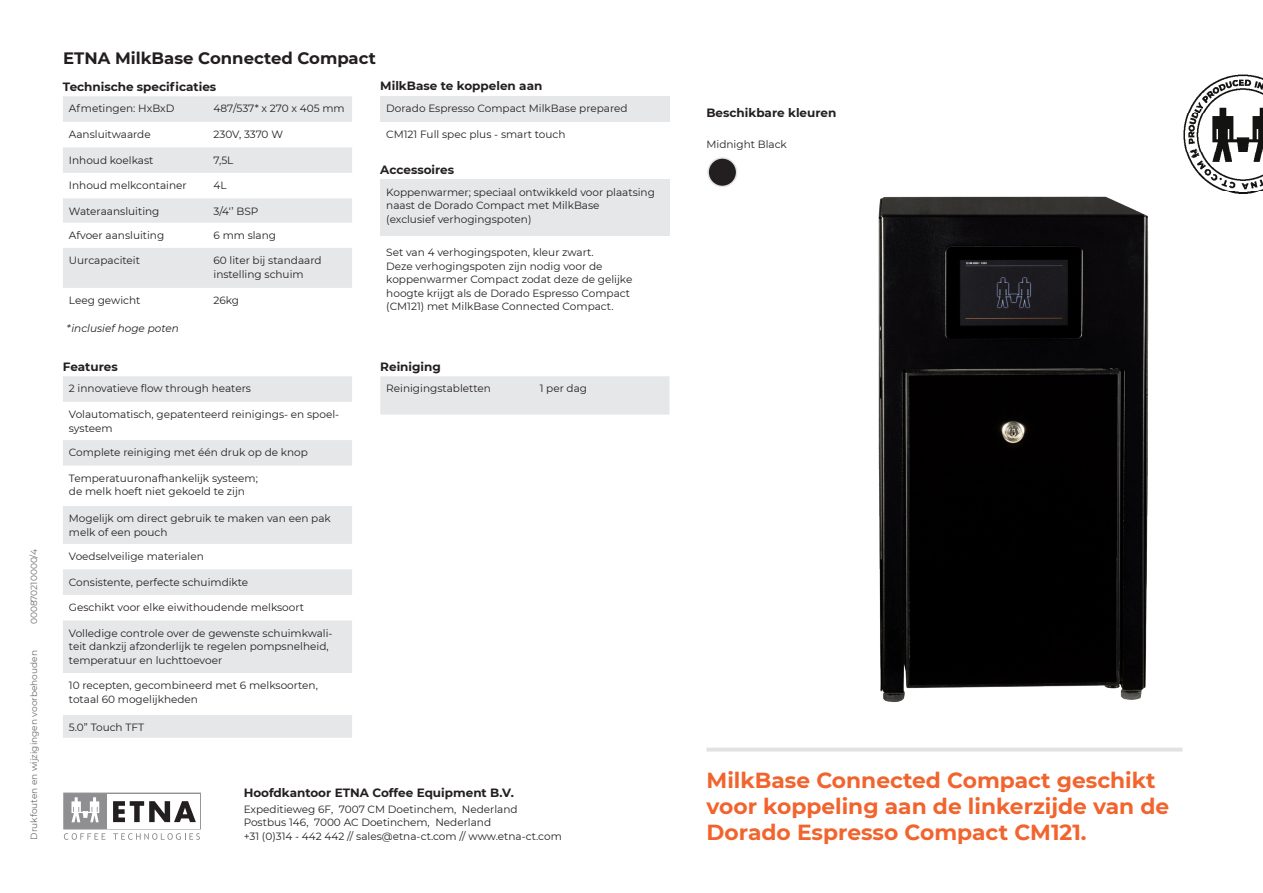
<style>
.page{position:relative;width:1263px;height:893px;background:#fff}
.page>*{position:absolute;margin:0;border:0;box-sizing:border-box;transform-origin:0 0}
.t1{font:700 21.75px/26px "Montserrat";color:#f2642e}
.t2{font:700 16.5px "Montserrat";color:#231f20}
.t3{font:700 12px "Montserrat";color:#231f20}
.t4{font:10.5px/13.5px "Montserrat";color:#231f20}
.t5{font:italic 10.5px "Montserrat";color:#231f20}
.t6{font:9px "Montserrat";color:#6c6d70}
</style>
<div class="page">
<img style="left:1183px;top:74px;width:80px;height:120px">
<div style="left:708px;top:158px;width:29px;height:28px;background:#231f20;border-radius:50%"></div>
<div style="left:707px;top:157px;width:30px;height:30px;border:2px solid #e0e3e4;border-radius:50%"></div>
<svg style="left:63px;top:96px;width:289px;height:192px;fill:#e6e7e9"></svg>
<svg style="left:63px;top:376px;width:289px;height:362px;fill:#e6e7e9"></svg>
<div style="left:380px;top:376px;width:289px;height:39px;background:#e6e7e9"></div>
<div style="left:380px;top:180px;width:289px;height:56px;background:#e6e7e9"></div>
<img style="left:878px;top:196px;width:271px;height:506px">
<svg style="left:64px;top:793px;width:136px;height:47px"></svg>
<div style="left:380px;top:96px;width:289px;height:26px;background:#e6e7e9"></div>
<hr style="left:706px;top:748px;width:476px;height:3px;background:#e1e2e4">
<p class="t6" style="left:28px;top:624px;width:77px;rotate:-90deg">000870210000/4</p>
<p class="t6" style="left:28px;top:840px;width:191px;rotate:-90deg">Drukfouten en wijzigingen voorbehouden</p>
<h2 class="t2" style="left:63px;top:46px;width:314px">ETNA MilkBase Connected Compact</h2>
<p class="t3" style="left:63px;top:78px;width:155px">Technische specificaties</p>
<p class="t3" style="left:380px;top:77px;width:164px">MilkBase te koppelen aan</p>
<p class="t4" style="left:69px;top:102px;width:107px">Afmetingen: HxBxD</p>
<p class="t4" style="left:213px;top:102px;width:133px">487/537* x 270 x 405 mm</p>
<p class="t4" style="left:69px;top:127px;width:83px">Aansluitwaarde</p>
<p class="t4" style="left:213px;top:127px;width:71px">230V, 3370 W</p>
<p class="t4" style="left:69px;top:153px;width:86px">Inhoud koelkast</p>
<p class="t4" style="left:213px;top:153px;width:21px">7,5L</p>
<p class="t4" style="left:69px;top:178px;width:119px">Inhoud melkcontainer</p>
<p class="t4" style="left:213px;top:178px;width:15px">4L</p>
<p class="t4" style="left:69px;top:204px;width:92px">Wateraansluiting</p>
<p class="t4" style="left:213px;top:204px;width:46px">3/4‘’ BSP</p>
<p class="t4" style="left:69px;top:228px;width:97px">Afvoer aansluiting</p>
<p class="t4" style="left:213px;top:228px;width:64px">6 mm slang</p>
<p class="t4" style="left:69px;top:253px;width:73px">Uurcapaciteit</p>
<p class="t4" style="left:213px;top:253px;width:110px">60 liter bij standaard instelling schuim</p>
<p class="t4" style="left:69px;top:293px;width:73px">Leeg gewicht</p>
<p class="t4" style="left:213px;top:293px;width:27px">26kg</p>
<p class="t5" style="left:67px;top:321px;width:114px">*inclusief hoge poten</p>
<p class="t3" style="left:63px;top:358px;width:56px">Features</p>
<p class="t4" style="left:69px;top:382px;width:184px">2 innovatieve flow through heaters</p>
<p class="t4" style="left:69px;top:407px;width:272px">Volautomatisch, gepatenteerd reinigings- en spoel&shy;systeem</p>
<p class="t4" style="left:69px;top:445px;width:240px">Complete reiniging met één druk op de knop</p>
<p class="t4" style="left:69px;top:471px;width:190px">Temperatuuronafhankelijk systeem; de melk hoeft niet gekoeld te zijn</p>
<p class="t4" style="left:69px;top:511px;width:263px">Mogelijk om direct gebruik te maken van een pak melk of een pouch</p>
<p class="t4" style="left:69px;top:549px;width:136px">Voedselveilige materialen</p>
<p class="t4" style="left:69px;top:575px;width:181px">Consistente, perfecte schuimdikte</p>
<p class="t4" style="left:69px;top:600px;width:237px">Geschikt voor elke eiwithoudende melksoort</p>
<p class="t4" style="left:69px;top:626px;width:265px">Volledige controle over de gewenste schuimkwali&shy;teit dankzij afzonderlijk te regelen pompsnelheid, temperatuur en luchttoevoer</p>
<p class="t4" style="left:69px;top:678px;width:251px">10 recepten, gecombineerd met 6 melksoorten, totaal 60 mogelijkheden</p>
<p class="t4" style="left:69px;top:720px;width:77px">5.0” Touch TFT</p>
<p class="t4" style="left:386px;top:102px;width:243px">Dorado Espresso Compact MilkBase prepared</p>
<p class="t4" style="left:386px;top:127px;width:181px">CM121 Full spec plus - smart touch</p>
<p class="t3" style="left:380px;top:161px;width:75px">Accessoires</p>
<p class="t4" style="left:386px;top:185px;width:270px">Koppenwarmer; speciaal ontwikkeld voor plaatsing naast de Dorado Compact met MilkBase<br>(exclusief verhogingspoten)</p>
<p class="t4" style="left:386px;top:245px;width:248px">Set van 4 verhogingspoten, kleur zwart.<br>Deze verhogingspoten zijn nodig voor de koppenwarmer Compact zodat deze de gelijke hoogte krijgt als de Dorado Espresso Compact (CM121) met MilkBase Connected Compact.</p>
<p class="t3" style="left:380px;top:358px;width:62px">Reiniging</p>
<p class="t4" style="left:386px;top:382px;width:106px">Reinigingstabletten</p>
<p class="t4" style="left:540px;top:382px;width:49px">1 per dag</p>
<p class="t3" style="left:244px;top:784px;width:272px">Hoofdkantoor ETNA Coffee Equipment B.V.</p>
<p class="t4" style="left:244px;top:802px;width:320px">Expeditieweg 6F, 7007 CM Doetinchem, Nederland<br>Postbus 146, 7000 AC Doetinchem, Nederland<br>+31 (0)314 - 442 442 // sales@etna-ct.com // www.etna-ct.com</p>
<p class="t3" style="left:706px;top:104px;width:131px">Beschikbare kleuren</p>
<p class="t4" style="left:706px;top:138px;width:82px">Midnight Black</p>
<h1 class="t1" style="left:706px;top:766px;width:464px">MilkBase Connected Compact geschikt voor koppeling aan de linkerzijde van de<br>Dorado Espresso Compact CM121.</h1>
</div>
